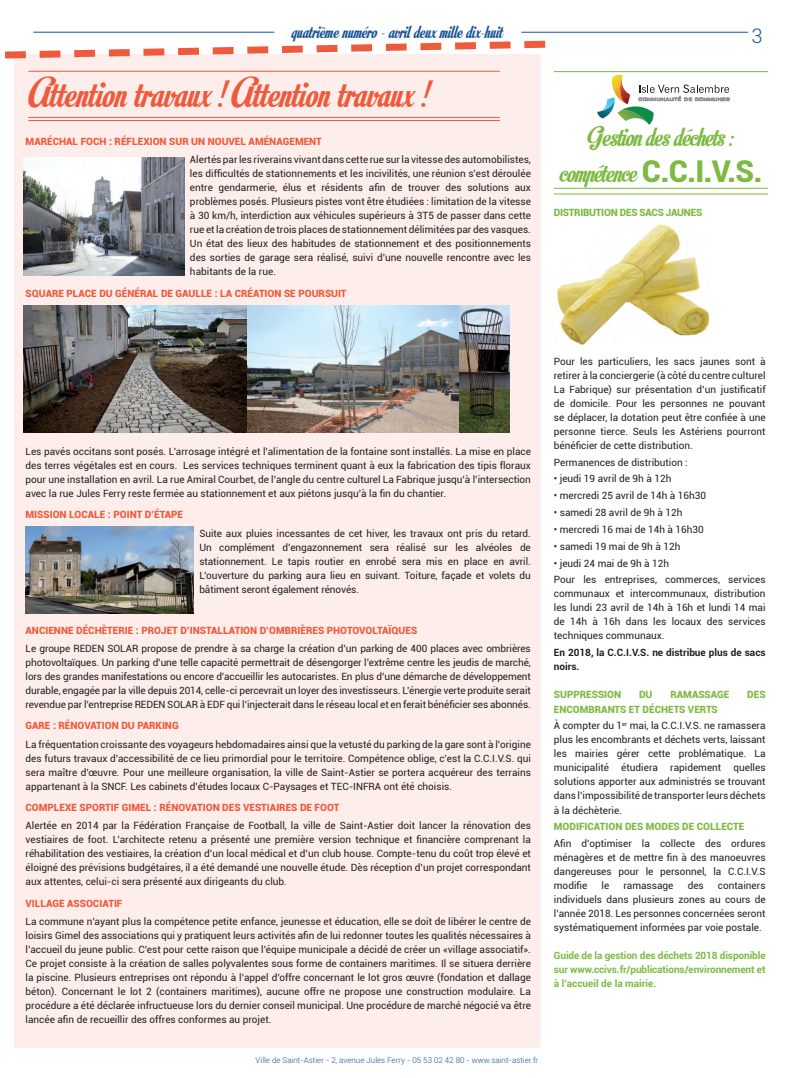
<style>
.page{position:relative;width:794px;height:1078px;background:#fff}
.page>*{position:absolute;margin:0;border:0;box-sizing:border-box;transform-origin:0 0}
.t1{font:42.6px "Motion Picture Personal Use";color:#f05a3c}
.t2{font:30px/36px "Motion Picture Personal Use";letter-spacing:-.025em;color:#7dba42;text-align:center}
.t3{font:20px "Motion Picture Personal Use";color:#185397}
.t4{font:300 20px "Roboto";color:#185397}
.t5{font:10px/14px "Roboto";color:#231f20;text-align:justify}
.t6{font:900 10px "Roboto";color:#f05a3c}
.t7{font:700 10px/14px "Roboto";letter-spacing:-.01em;color:#7dba42;text-align:justify}
.t8{font:900 10px "Roboto";color:#7dba42}
.t9{font:700 10px/14px "Roboto";color:#231f20}
.t10{font:900 10px "Roboto";letter-spacing:-.025em;color:#7dba42}
.t11{font:300 8px "Roboto";color:#185397}
.s1{font-family:"Roboto";font-weight:900}
.s2{font-weight:900;color:#7dba42}
</style>
<div class="page">
<hr style="left:33px;top:32px;width:241px;height:1px;background:#185397">
<hr style="left:521px;top:32px;width:227px;height:1px;background:#185397">
<div style="left:14px;top:54px;width:526px;height:993px;background:#fdeeeb"></div>
<hr style="left:28px;top:117px;width:472px;height:1px;background:#f05a3c">
<hr style="left:28px;top:120px;width:472px;height:1px;background:#f05a3c">
<hr style="left:28px;top:71px;width:472px;height:1px;background:#f05a3c">
<hr style="left:554px;top:188px;width:214px;height:1px;background:#7dba42">
<hr style="left:554px;top:193px;width:214px;height:1px;background:#7dba42">
<hr style="left:554px;top:71px;width:214px;height:1px;background:#7dba42">
<img style="left:23px;top:305px;width:487px;height:127px">
<svg style="left:5px;top:40px;width:541px;height:22px"></svg>
<img style="left:557px;top:224px;width:152px;height:120px">
<img style="left:23px;top:158px;width:161px;height:117px">
<img style="left:26px;top:526px;width:168px;height:87px">
<img style="left:597px;top:112px;width:14px;height:6px">
<img style="left:597px;top:98px;width:18px;height:14px">
<img style="left:611px;top:75px;width:8px;height:29px">
<img style="left:619px;top:75px;width:4px;height:10px">
<svg style="left:617px;top:85px;width:112px;height:40px"></svg>
<h3 class="t3" style="left:291px;top:20px;width:213px">quatrième numéro - avril deux mille dix-huit</h3>
<h3 class="t4" style="left:751px;top:22px;width:13px">3</h3>
<h1 class="t1" style="left:28px;top:69px;width:400px">Attention travaux ! Attention travaux !</h1>
<p class="t6" style="left:26px;top:134px;width:298px">MARÉCHAL FOCH : RÉFLEXION SUR UN NOUVEL AMÉNAGEMENT</p>
<p class="t5" style="left:190px;top:152px;width:342px">Alertés par les riverains vivant dans cette rue sur la vitesse des automobilistes, les difficultés de stationnements et les incivilités, une réunion s’est déroulée entre gendarmerie, élus et résidents afin de trouver des solutions aux problèmes posés. Plusieurs pistes vont être étudiées : limitation de la vitesse à 30 km/h, interdiction aux véhicules supérieurs à 3T5 de passer dans cette rue et la création de trois places de stationnement délimitées par des vasques.<br>Un état des lieux des habitudes de stationnement et des positionnements des sorties de garage sera réalisé, suivi d’une nouvelle rencontre avec les habitants de la rue.</p>
<p class="t6" style="left:26px;top:286px;width:322px">SQUARE PLACE DU GÉNÉRAL DE GAULLE : LA CRÉATION SE POURSUIT</p>
<h2 class="t2" style="left:559px;top:120px;width:204px">Gestion des déchets : compétence <span class="s1">C.C.I.V.S.</span></h2>
<p class="t10" style="left:554px;top:205px;width:150px">DISTRIBUTION DES SACS JAUNES</p>
<p class="t5" style="left:26px;top:444px;width:507px">Les pavés occitans sont posés. L’arrosage intégré et l’alimentation de la fontaine sont installés. La mise en place des terres végétales est en cours. Les services techniques terminent quant à eux la fabrication des tipis floraux pour une installation en avril. La rue Amiral Courbet, de l’angle du centre culturel La Fabrique jusqu’à l’intersection avec la rue Jules Ferry reste fermée au stationnement et aux piétons jusqu’à la fin du chantier.</p>
<p class="t6" style="left:26px;top:507px;width:159px">MISSION LOCALE : POINT D’ÉTAPE</p>
<p class="t5" style="left:199px;top:525px;width:333px">Suite aux pluies incessantes de cet hiver, les travaux ont pris du retard.<br>Un complément d’engazonnement sera réalisé sur les alvéoles de stationnement. Le tapis routier en enrobé sera mis en place en avril.<br>L’ouverture du parking aura lieu en suivant. Toiture, façade et volets du bâtiment seront également rénovés.</p>
<p class="t6" style="left:26px;top:623px;width:393px">ANCIENNE DÉCHÈTERIE : PROJET D’INSTALLATION D’OMBRIÈRES PHOTOVOLTAÏQUES</p>
<p class="t5" style="left:26px;top:641px;width:507px">Le groupe REDEN SOLAR propose de prendre à sa charge la création d’un parking de 400 places avec ombrières photovoltaïques. Un parking d’une telle capacité permettrait de désengorger l’extrême centre les jeudis de marché, lors des grandes manifestations ou encore d’accueillir les autocaristes. En plus d’une démarche de développement durable, engagée par la ville depuis 2014, celle-ci percevrait un loyer des investisseurs. L’énergie verte produite serait revendue par l’entreprise REDEN SOLAR à EDF qui l’injecterait dans le réseau local et en ferait bénéficier ses abonnés.</p>
<p class="t6" style="left:26px;top:718px;width:155px">GARE : RÉNOVATION DU PARKING</p>
<p class="t5" style="left:26px;top:736px;width:507px">La fréquentation croissante des voyageurs hebdomadaires ainsi que la vetusté du parking de la gare sont à l’origine des futurs travaux d’accessibilité de ce lieu primordial pour le territoire. Compétence oblige, c’est la C.C.I.V.S. qui sera maître d’œuvre. Pour une meilleure organisation, la ville de Saint-Astier se portera acquéreur des terrains appartenant à la SNCF. Les cabinets d’études locaux C-Paysages et TEC-INFRA ont été choisis.</p>
<p class="t6" style="left:26px;top:800px;width:315px">COMPLEXE SPORTIF GIMEL : RÉNOVATION DES VESTIAIRES DE FOOT</p>
<p class="t5" style="left:26px;top:818px;width:507px">Alertée en 2014 par la Fédération Française de Football, la ville de Saint-Astier doit lancer la rénovation des vestiaires de foot. L’architecte retenu a présenté une première version technique et financière comprenant la réhabilitation des vestiaires, la création d’un local médical et d’un club house. Compte-tenu du coût trop élevé et éloigné des prévisions budgétaires, il a été demandé une nouvelle étude. Dès réception d’un projet correspondant aux attentes, celui-ci sera présenté aux dirigeants du club.</p>
<p class="t6" style="left:26px;top:895px;width:98px">VILLAGE ASSOCIATIF</p>
<p class="t5" style="left:26px;top:913px;width:507px">La commune n’ayant plus la compétence petite enfance, jeunesse et éducation, elle se doit de libérer le centre de loisirs Gimel des associations qui y pratiquent leurs activités afin de lui redonner toutes les qualités nécessaires à l’accueil du jeune public. C’est pour cette raison que l’équipe municipale a décidé de créer un «village associatif».<br>Ce projet consiste à la création de salles polyvalentes sous forme de containers maritimes. Il se situera derrière la piscine. Plusieurs entreprises ont répondu à l’appel d’offre concernant le lot gros œuvre (fondation et dallage béton). Concernant le lot 2 (containers maritimes), aucune offre ne propose une construction modulaire. La procédure a été déclarée infructueuse lors du dernier conseil municipal. Une procédure de marché négocié va être lancée afin de recueillir des offres conformes au projet.</p>
<p class="t11" style="left:256px;top:1054px;width:284px">Ville de Saint-Astier - 2, avenue Jules Ferry - 05 53 02 42 80 - www.saint-astier.fr</p>
<p class="t5" style="left:554px;top:353px;width:213px">Pour les particuliers, les sacs jaunes sont à retirer à la conciergerie (à côté du centre culturel La Fabrique) sur présentation d’un justificatif de domicile. Pour les personnes ne pouvant se déplacer, la dotation peut être confiée à une personne tierce. Seuls les Astériens pourront bénéficier de cette distribution.</p>
<p class="t5" style="left:554px;top:454px;width:135px">Permanences de distribution :</p>
<p class="t5" style="left:554px;top:471px;width:119px">• jeudi 19 avril de 9h à 12h</p>
<p class="t5" style="left:554px;top:488px;width:154px">• mercredi 25 avril de 14h à 16h30</p>
<p class="t5" style="left:554px;top:505px;width:130px">• samedi 28 avril de 9h à 12h</p>
<p class="t5" style="left:554px;top:522px;width:151px">• mercredi 16 mai de 14h à 16h30</p>
<p class="t5" style="left:554px;top:538px;width:128px">• samedi 19 mai de 9h à 12h</p>
<p class="t5" style="left:554px;top:554px;width:213px;line-height:16.8px">• jeudi 24 mai de 9h à 12h<br>Pour les entreprises, commerces, services</p>
<p class="t5" style="left:554px;top:586px;width:213px">communaux et intercommunaux, distribution les lundi 23 avril de 14h à 16h et lundi 14 mai de 14h à 16h dans les locaux des services techniques communaux.</p>
<p class="t9" style="left:554px;top:645px;width:213px">En 2018, la C.C.I.V.S. ne distribue plus de sacs noirs.</p>
<p class="t8" style="left:554px;top:687px;width:69px">SUPPRESSION</p>
<p class="t8" style="left:639px;top:687px;width:15px">DU</p>
<p class="t8" style="left:670px;top:687px;width:60px">RAMASSAGE</p>
<p class="t8" style="left:747px;top:687px;width:20px">DES</p>
<p class="t5" style="left:554px;top:700px;width:213px;line-height:16.9px"><span class="s2">ENCOMBRANTS ET DÉCHETS VERTS<br></span>À compter du 1<sup>er</sup> mai, la C.C.I.V.S. ne ramassera</p>
<p class="t5" style="left:554px;top:732px;width:213px">plus les encombrants et déchets verts, laissant les mairies gérer cette problématique. La municipalité étudiera rapidement quelles solutions apporter aux administrés se trouvant dans l’impossibilité de transporter leurs déchets à la déchèterie.</p>
<p class="t8" style="left:554px;top:819px;width:192px">MODIFICATION DES MODES DE COLLECTE</p>
<p class="t5" style="left:554px;top:836px;width:213px">Afin d’optimiser la collecte des ordures ménagères et de mettre fin à des manoeuvres dangereuses pour le personnel, la C.C.I.V.S modifie</p>
<p class="t5" style="left:554px;top:878px;width:213px;text-indent:164px">containers individuels dans plusieurs zones au cours de l’année 2018. Les personnes concernées seront systématiquement informées par voie postale.</p>
<p class="t7" style="left:554px;top:948px;width:213px">Guide de la gestion des déchets 2018 disponible sur www.ccivs.fr/publications/environnement et à l’accueil de la mairie.</p>
<p class="t5" style="left:601px;top:878px;width:9px">le</p>
<p class="t5" style="left:623px;top:878px;width:52px">ramassage</p>
<p class="t5" style="left:687px;top:878px;width:18px">des</p>
</div>
